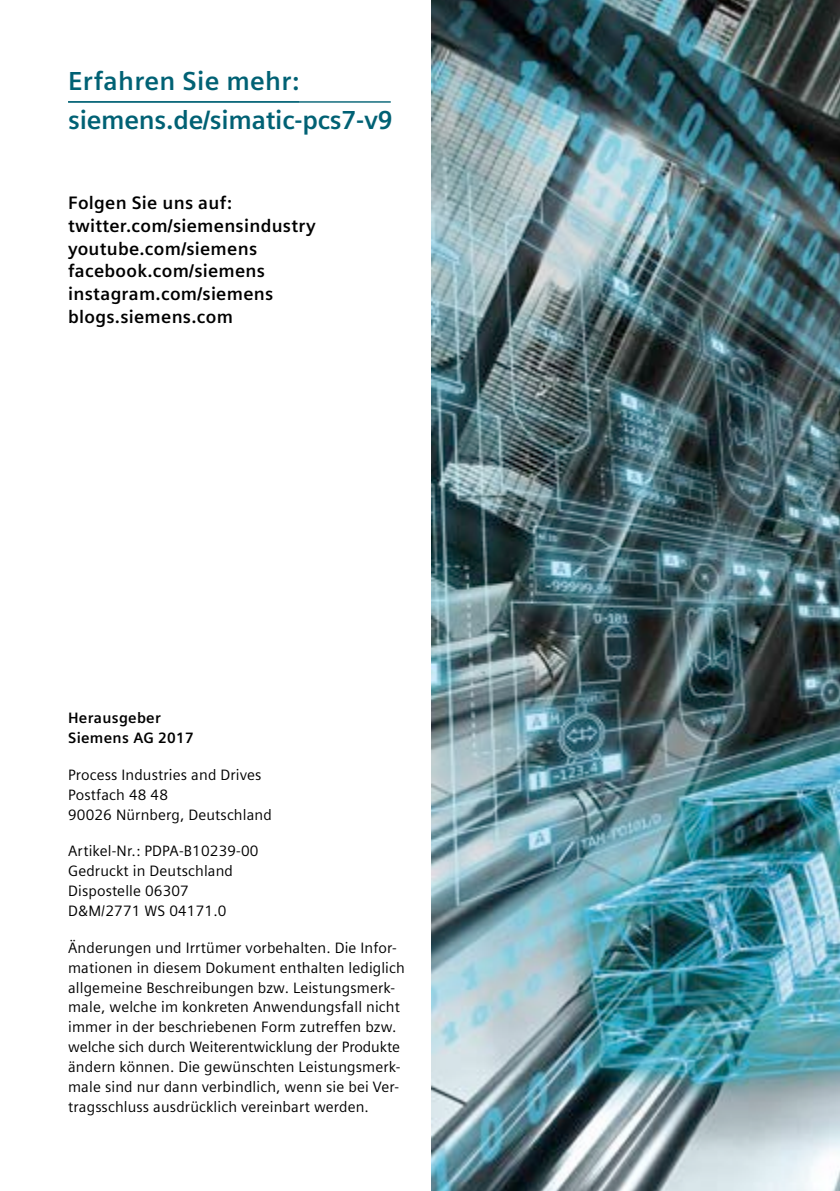
<style>
.page{position:relative;width:840px;height:1191px;background:#fff}
.page>*{position:absolute;margin:0;border:0;box-sizing:border-box;transform-origin:0 0}
.t1{font:700 26px/39px "Siemens Sans Global";letter-spacing:-.01em;color:#006174}
.t2{font:700 18px/22.6px "Siemens Sans Global";letter-spacing:.015em;color:#000}
.t3{font:15px/19.8px "Siemens Sans Global";letter-spacing:.01em;color:#000}
.t4{font:700 15px/19.8px "Siemens Sans Global";letter-spacing:.02em;color:#000}
</style>
<div class="page">
<img style="left:431px;top:0;width:408px;height:1191px">
<hr style="left:68px;top:101px;width:322px;height:2px;background:#006174">
<h1 class="t1" style="left:68px;top:62px;width:326px">Erfahren Sie mehr: siemens.de/simatic-pcs7-v9</h1>
<p class="t2" style="left:68px;top:192px;width:249px">Folgen Sie uns auf: twitter.com/siemensindustry youtube.com/siemens facebook.com/siemens instagram.com/siemens blogs.siemens.com</p>
<p class="t4" style="left:68px;top:708px;width:127px">Herausgeber<br>Siemens AG 2017</p>
<p class="t3" style="left:68px;top:765px;width:205px">Process Industries and Drives<br>Postfach 48 48<br>90026 Nürnberg, Deutschland</p>
<p class="t3" style="left:68px;top:842px;width:192px">Artikel-Nr.: PDPA-B10239-00<br>Gedruckt in Deutschland<br>Dispostelle 06307<br>D&amp;M/2771 WS 04171.0</p>
<p class="t3" style="left:68px;top:938px;width:338px">Änderungen und Irrtümer vorbehalten. Die Infor&shy;mationen in diesem Dokument enthalten lediglich allgemeine Beschreibungen bzw. Leistungsmerk&shy;male, welche im konkreten Anwendungsfall nicht immer in der beschriebenen Form zutreffen bzw. welche sich durch Weiterentwicklung der Produkte ändern können. Die gewünschten Leistungsmerk&shy;male sind nur dann verbindlich, wenn sie bei Ver&shy;tragsschluss ausdrücklich vereinbart werden.</p>
</div>
